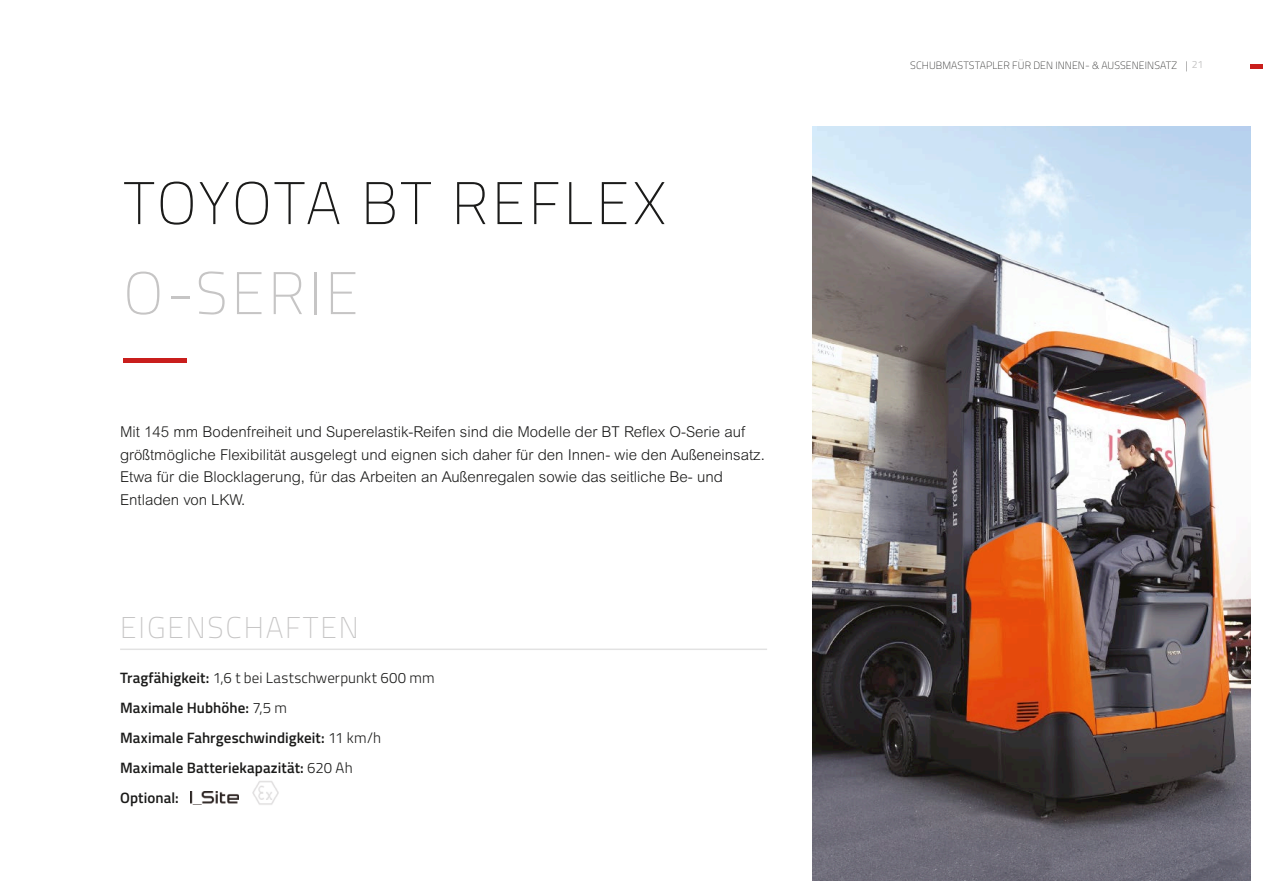
<style>
.page{position:relative;width:1263px;height:893px;background:#fff}
.page>*{position:absolute;margin:0;border:0;box-sizing:border-box;transform-origin:0 0}
.t1{font:100 60px "Titillium";letter-spacing:.035em;color:#1b1b1a}
.t2{font:100 60px "Titillium";letter-spacing:.06em;color:#c6c5c5}
.t3{font:100 30px "Titillium";letter-spacing:.06em;color:#c6c5c5}
.t4{font:300 15px/22.5px "Arial MT Std";color:#1b1b1a}
.t5{font:600 15px/30px "Titillium";letter-spacing:.005em;color:#1b1b1a}
.t6{font:100 10.5px "Titillium";letter-spacing:.01em;color:#1b1b1a}
.s1{font-weight:300}
.s2{font-weight:400;color:#c6c5c5}
</style>
<div class="page">
<div style="left:1250px;top:64px;width:13px;height:5px;background:#c91e1c"></div>
<hr style="left:120px;top:648px;width:647px;height:2px;background:#c6c5c5">
<hr style="left:123px;top:358px;width:64px;height:4px;background:#c91e1c">
<img style="left:812px;top:126px;width:438px;height:754px">
<img style="left:252px;top:781px;width:27px;height:24px">
<img style="left:191px;top:792px;width:48px;height:13px">
<h1 class="t1" style="left:123px;top:160px;width:544px">TOYOTA BT REFLEX</h1>
<h1 class="t2" style="left:123px;top:250px;width:237px">O-SERIE</h1>
<p class="t4" style="left:120px;top:421px;width:646px">Mit 145 mm Bodenfreiheit und Superelastik-Reifen sind die Modelle der BT Reflex O-Serie auf größtmögliche Flexibilität ausgelegt und eignen sich daher für den Innen- wie den Außeneinsatz.<br>Etwa für die Blocklagerung, für das Arbeiten an Außenregalen sowie das seitliche Be- und Entladen von LKW.</p>
<h2 class="t3" style="left:120px;top:606px;width:240px">EIGENSCHAFTEN</h2>
<p class="t5" style="left:120px;top:662px;width:316px">Tragfähigkeit: <span class="s1">1,6 t bei Lastschwerpunkt 600 mm<br></span>Maximale Hubhöhe: <span class="s1">7,5 m<br></span>Maximale Fahrgeschwindigkeit: <span class="s1">11 km/h<br></span>Maximale Batteriekapazität: <span class="s1">620 Ah<br></span>Optional:</p>
<p class="t6" style="left:910px;top:57px;width:295px">SCHUBMASTSTAPLER FÜR DEN INNEN- &amp; AUSSENEINSATZ | <span class="s2">21</span></p>
</div>
